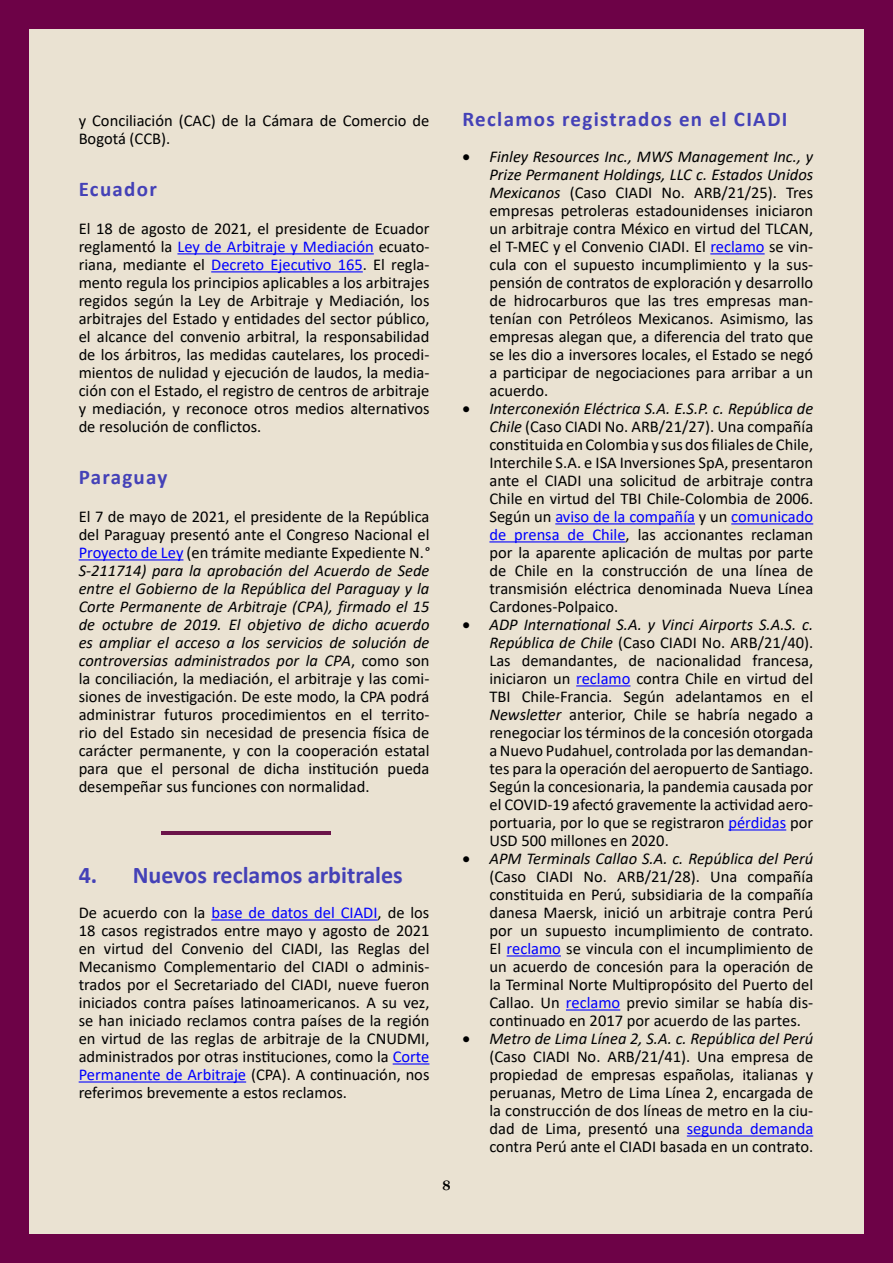
<style>
.page{position:relative;width:893px;height:1263px;background:#eae2d2}
.page>*{position:absolute;margin:0;border:0;box-sizing:border-box;transform-origin:0 0}
.t1{font:700 24px "Calibri";color:#4441b7}
.t2{font:700 21px "Calibri";letter-spacing:.06em;color:#4441b7}
.t3{font:18px "Bell MT Bold";color:#000}
.t4{font:16.5px/18px "Calibri";color:#000;text-align:justify}
.s1{color:#00f}
.s2{font-style:italic}
</style>
<div class="page">
<div style="left:0;top:0;width:29px;height:1263px;background:#6d0247"></div>
<div style="left:864px;top:0;width:29px;height:1263px;background:#6d0247"></div>
<div style="left:29px;top:0;width:835px;height:29px;background:#6d0247"></div>
<div style="left:29px;top:1234px;width:835px;height:29px;background:#6d0247"></div>
<hr style="left:710px;top:253px;width:55px;height:1px;background:#00f">
<hr style="left:555px;top:523px;width:140px;height:1px;background:#00f">
<hr style="left:731px;top:523px;width:82px;height:1px;background:#00f">
<hr style="left:489px;top:541px;width:137px;height:1px;background:#00f">
<hr style="left:576px;top:685px;width:54px;height:1px;background:#00f">
<hr style="left:728px;top:829px;width:58px;height:1px;background:#00f">
<hr style="left:507px;top:955px;width:54px;height:1px;background:#00f">
<hr style="left:566px;top:1009px;width:54px;height:1px;background:#00f">
<hr style="left:687px;top:1135px;width:126px;height:1px;background:#00f">
<hr style="left:177px;top:253px;width:197px;height:1px;background:#00f">
<hr style="left:211px;top:271px;width:152px;height:1px;background:#00f">
<hr style="left:79px;top:559px;width:104px;height:1px;background:#00f">
<hr style="left:211px;top:919px;width:167px;height:1px;background:#00f">
<hr style="left:393px;top:1063px;width:36px;height:1px;background:#00f">
<hr style="left:79px;top:1081px;width:167px;height:1px;background:#00f">
<hr style="left:161px;top:831px;width:169px;height:3px;background:#6b1449">
<p class="t4" style="left:79px;top:111px;width:352px">y Conciliación (CAC) de la Cámara de Comercio de<br>Bogotá (CCB).</p>
<p class="t2" style="left:79px;top:174px;width:80px">Ecuador</p>
<p class="t4" style="left:79px;top:219px;width:352px">El 18 de agosto de 2021, el presidente de Ecuador reglamentó la <span class="s1">Ley de Arbitraje y Mediación</span> ecuato&shy;riana, mediante el <span class="s1">Decreto Ejecutivo 165</span>. El regla&shy;mento regula los principios aplicables a los arbitrajes regidos según la Ley de Arbitraje y Mediación, los arbitrajes del Estado y entidades del sector público, el alcance del convenio arbitral, la responsabilidad de los árbitros, las medidas cautelares, los procedi&shy;mientos de nulidad y ejecución de laudos, la media&shy;ción con el Estado, el registro de centros de arbitraje y mediación, y reconoce otros medios alternativos de resolución de conflictos.</p>
<p class="t2" style="left:79px;top:462px;width:90px">Paraguay</p>
<p class="t4" style="left:79px;top:507px;width:352px">El 7 de mayo de 2021, el presidente de la República del Paraguay presentó ante el Congreso Nacional el <span class="s1">Proyecto de Ley</span> (en trámite mediante Expediente N.<span class="s2">° S-211714) para la aprobación del Acuerdo de Sede entre el Gobierno de la República del Paraguay y la Corte Permanente de Arbitraje (CPA), firmado el 15 de octubre de 2019. El objetivo de dicho acuerdo es ampliar el acceso a los servicios de solución de controversias administrados por la CPA</span>, como son la conciliación, la mediación, el arbitraje y las comi&shy;siones de investigación. De este modo, la CPA podrá administrar futuros procedimientos en el territo&shy;rio del Estado sin necesidad de presencia física de carácter permanente, y con la cooperación estatal para que el personal de dicha institución pueda desempeñar sus funciones con normalidad.</p>
<h1 class="t1" style="left:79px;top:858px;width:326px">4. Nuevos reclamos arbitrales</h1>
<p class="t4" style="left:79px;top:903px;width:352px">De acuerdo con la <span class="s1">base de datos del CIADI</span>, de los 18 casos registrados entre mayo y agosto de 2021 en virtud del Convenio del CIADI, las Reglas del Mecanismo Complementario del CIADI o adminis&shy;trados por el Secretariado del CIADI, nueve fueron iniciados contra países latinoamericanos. A su vez, se han iniciado reclamos contra países de la región en virtud de las reglas de arbitraje de la CNUDMI, administrados por otras instituciones, como la <span class="s1">Corte Permanente de Arbitraje</span> (CPA). A continuación, nos referimos brevemente a estos reclamos.</p>
<p class="t3" style="left:442px;top:1174px;width:11px">8</p>
<p class="t2" style="left:462px;top:104px;width:327px">Reclamos registrados en el CIADI</p>
<p class="t4" style="left:489px;top:147px;width:325px;text-indent:-27px">• <span class="s2">Finley Resources Inc., MWS Management Inc., y Prize Permanent Holdings, LLC c. Estados Unidos Mexicanos</span> (Caso CIADI No. ARB/21/25). Tres empresas petroleras estadounidenses iniciaron un arbitraje contra México en virtud del TLCAN, el T-MEC y el Convenio CIADI. El <span class="s1">reclamo</span> se vin&shy;cula con el supuesto incumplimiento y la sus&shy;pensión de contratos de exploración y desarrollo de hidrocarburos que las tres empresas man&shy;tenían con Petróleos Mexicanos. Asimismo, las empresas alegan que, a diferencia del trato que se les dio a inversores locales, el Estado se negó a participar de negociaciones para arribar a un acuerdo.</p>
<p class="t4" style="left:489px;top:399px;width:325px;text-indent:-27px">• <span class="s2">Interconexión Eléctrica S.A. E.S.P. c. República de Chile</span> (Caso CIADI No. ARB/21/27). Una compañía constituida en Colombia y sus dos filiales de Chile, Interchile S.A. e ISA Inversiones SpA, presentaron ante el CIADI una solicitud de arbitraje contra Chile en virtud del TBI Chile-Colombia de 2006.<br>Según un <span class="s1">aviso de la compañía</span> y un <span class="s1">comunicado de prensa de Chile</span>, las accionantes reclaman por la aparente aplicación de multas por parte de Chile en la construcción de una línea de transmisión eléctrica denominada Nueva Línea Cardones-Polpaico.</p>
<p class="t4" style="left:489px;top:615px;width:325px;text-indent:-27px">• <span class="s2">ADP International S.A. y Vinci Airports S.A.S. c.<br>República de Chile</span> (Caso CIADI No. ARB/21/40).<br>Las demandantes, de nacionalidad francesa, iniciaron un <span class="s1">reclamo</span> contra Chile en virtud del TBI Chile-Francia. Según adelantamos en el <span class="s2">Newsletter</span> anterior, Chile se habría negado a renegociar los términos de la concesión otorgada a Nuevo Pudahuel, controlada por las demandan&shy;tes para la operación del aeropuerto de Santiago.<br>Según la concesionaria, la pandemia causada por el COVID-19 afectó gravemente la actividad aero&shy;portuaria, por lo que se registraron <span class="s1">pérdidas</span> por USD 500 millones en 2020.</p>
<p class="t4" style="left:489px;top:849px;width:325px;text-indent:-27px">• <span class="s2">APM Terminals Callao S.A. c. República del Perú </span>(Caso CIADI No. ARB/21/28). Una compañía constituida en Perú, subsidiaria de la compañía danesa Maersk, inició un arbitraje contra Perú por un supuesto incumplimiento de contrato.<br>El <span class="s1">reclamo</span> se vincula con el incumplimiento de un acuerdo de concesión para la operación de la Terminal Norte Multipropósito del Puerto del Callao. Un <span class="s1">reclamo</span> previo similar se había dis&shy;continuado en 2017 por acuerdo de las partes.</p>
<p class="t4" style="left:489px;top:1029px;width:325px;text-indent:-27px">• <span class="s2">Metro de Lima Línea 2, S.A. c. República del Perú </span>(Caso CIADI No. ARB/21/41). Una empresa de propiedad de empresas españolas, italianas y peruanas, Metro de Lima Línea 2, encargada de la construcción de dos líneas de metro en la ciu&shy;dad de Lima, presentó una <span class="s1">segunda demanda </span>contra Perú ante el CIADI basada en un contrato.</p>
</div>
